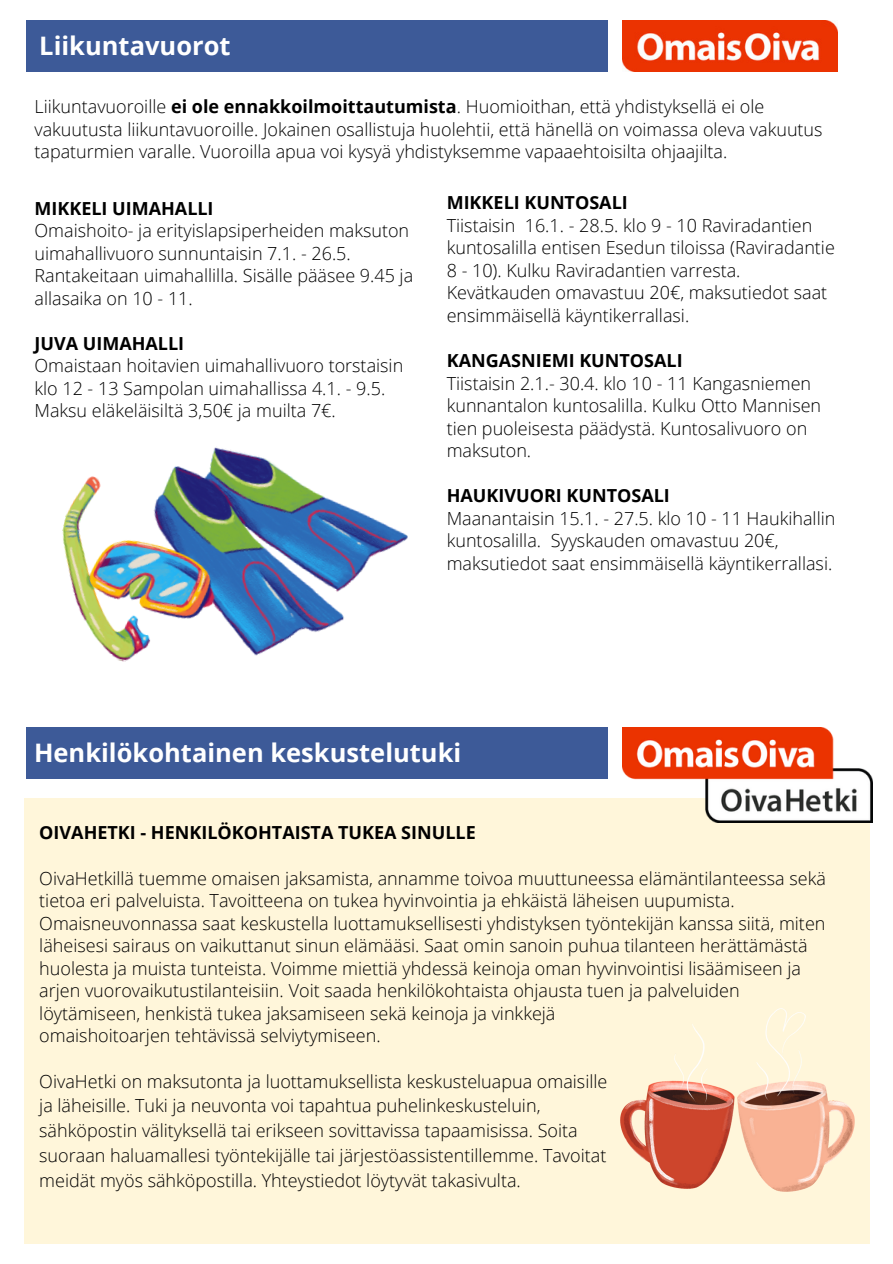
<style>
.page{position:relative;width:893px;height:1264px;background:#fff}
.page>*{position:absolute;margin:0;border:0;box-sizing:border-box;transform-origin:0 0}
.t1{font:700 25.5px "Open Sans";color:#fff}
.t2{font:300 18px/22.5px "Open Sans";color:#000}
.t3{font:700 18px "Open Sans";color:#000}
.s1{font-weight:700}
</style>
<div class="page">
<div style="left:26px;top:727px;width:581px;height:51px;background:#3d5a98"></div>
<div style="left:26px;top:20px;width:581px;height:51px;background:#3d5a98"></div>
<img style="left:622px;top:20px;width:215px;height:52px">
<div style="left:24px;top:798px;width:845px;height:446px;background:#fff6da"></div>
<img style="left:622px;top:727px;width:250px;height:95px">
<img style="left:62px;top:447px;width:346px;height:215px">
<img style="left:620px;top:1008px;width:234px;height:183px">
<p class="t1" style="left:39px;top:28px;width:193px">Liikuntavuorot</p>
<p class="t2" style="left:34px;top:95px;width:789px">Liikuntavuoroille <span class="s1">ei ole ennakkoilmoittautumista</span>. Huomioithan, että yhdistyksellä ei ole vakuutusta liikuntavuoroille. Jokainen osallistuja huolehtii, että hänellä on voimassa oleva vakuutus tapaturmien varalle. Vuoroilla apua voi kysyä yhdistyksemme vapaaehtoisilta ohjaajilta.</p>
<p class="t3" style="left:446px;top:190px;width:182px">MIKKELI KUNTOSALI</p>
<p class="t2" style="left:446px;top:214px;width:389px">Tiistaisin 16.1. - 28.5. klo 9 - 10 Raviradantien kuntosalilla entisen Esedun tiloissa (Raviradantie 8 - 10). Kulku Raviradantien varresta.<br>Kevätkauden omavastuu 20€, maksutiedot saat ensimmäisellä käyntikerrallasi.</p>
<p class="t3" style="left:446px;top:348px;width:237px">KANGASNIEMI KUNTOSALI</p>
<p class="t2" style="left:446px;top:371px;width:376px">Tiistaisin 2.1.- 30.4. klo 10 - 11 Kangasniemen kunnantalon kuntosalilla. Kulku Otto Mannisen tien puoleisesta päädystä. Kuntosalivuoro on maksuton.</p>
<p class="t3" style="left:446px;top:483px;width:225px">HAUKIVUORI KUNTOSALI</p>
<p class="t2" style="left:446px;top:506px;width:390px">Maanantaisin 15.1. - 27.5. klo 10 - 11 Haukihallin kuntosalilla. Syyskauden omavastuu 20€, maksutiedot saat ensimmäisellä käyntikerrallasi.</p>
<p class="t3" style="left:34px;top:195px;width:181px">MIKKELI UIMAHALLI</p>
<p class="t2" style="left:34px;top:219px;width:380px">Omaishoito- ja erityislapsiperheiden maksuton uimahallivuoro sunnuntaisin 7.1. - 26.5.<br>Rantakeitaan uimahallilla. Sisälle pääsee 9.45 ja allasaika on 10 - 11.</p>
<p class="t3" style="left:34px;top:330px;width:151px">JUVA UIMAHALLI</p>
<p class="t2" style="left:34px;top:354px;width:370px">Omaistaan hoitavien uimahallivuoro torstaisin klo 12 - 13 Sampolan uimahallissa 4.1. - 9.5.<br>Maksu eläkeläisiltä 3,50€ ja muilta 7€.</p>
<p class="t1" style="left:34px;top:734px;width:429px">Henkilökohtainen keskustelutuki</p>
<p class="t3" style="left:39px;top:820px;width:438px">OIVAHETKI - HENKILÖKOHTAISTA TUKEA SINULLE</p>
<p class="t2" style="left:39px;top:866px;width:788px">OivaHetkillä tuemme omaisen jaksamista, annamme toivoa muuttuneessa elämäntilanteessa sekä tietoa eri palveluista. Tavoitteena on tukea hyvinvointia ja ehkäistä läheisen uupumista.<br>Omaisneuvonnassa saat keskustella luottamuksellisesti yhdistyksen työntekijän kanssa siitä, miten läheisesi sairaus on vaikuttanut sinun elämääsi. Saat omin sanoin puhua tilanteen herättämästä huolesta ja muista tunteista. Voimme miettiä yhdessä keinoja oman hyvinvointisi lisäämiseen ja arjen vuorovaikutustilanteisiin. Voit saada henkilökohtaista ohjausta tuen ja palveluiden löytämiseen, henkistä tukea jaksamiseen sekä keinoja ja vinkkejä</p>
<p class="t2" style="left:39px;top:1023px;width:343px">omaishoitoarjen tehtävissä selviytymiseen.</p>
<p class="t2" style="left:39px;top:1068px;width:569px;line-height:24.8px">OivaHetki on maksutonta ja luottamuksellista keskusteluapua omaisille ja läheisille. Tuki ja neuvonta voi tapahtua puhelinkeskusteluin, sähköpostin välityksellä tai erikseen sovittavissa tapaamisissa. Soita suoraan haluamallesi työntekijälle tai järjestöassistentillemme. Tavoitat meidät myös sähköpostilla. Yhteystiedot löytyvät takasivulta.</p>
</div>
